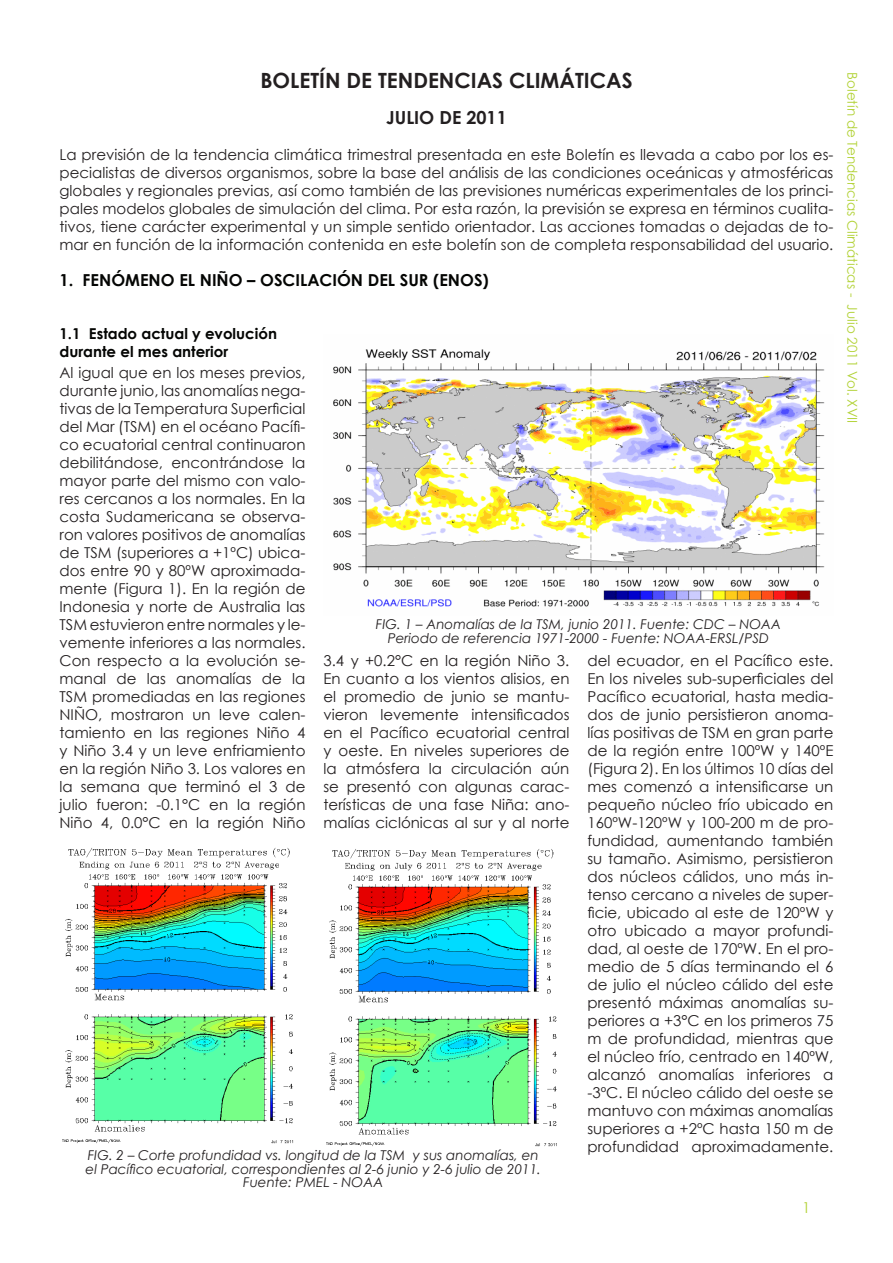
<style>
.page{position:relative;width:893px;height:1263px;background:#fff}
.page>*{position:absolute;margin:0;border:0;box-sizing:border-box;transform-origin:0 0}
.t1{font:700 21px "Century Gothic";color:#231f20}
.t2{font:700 18px "Century Gothic";color:#231f20}
.t3{font:700 16.5px "Century Gothic";color:#040503}
.t4{font:15px/18px "Century Gothic";color:#231f20;text-align:justify}
.t5{font:700 15px/18px "Century Gothic";color:#040503}
.t6{font:italic 13.5px/13.5px "Century Gothic";color:#231f20;text-align:center}
.t7{font:13.5px "Century Gothic";color:#b2d236}
</style>
<div class="page">
<img style="left:333px;top:349px;width:492px;height:258px">
<img style="left:326px;top:849px;width:231px;height:298px">
<img style="left:62px;top:847px;width:232px;height:297px">
<p class="t1" style="left:260px;top:64px;width:374px">BOLETÍN DE TENDENCIAS CLIMÁTICAS</p>
<p class="t2" style="left:386px;top:104px;width:122px">JULIO DE 2011</p>
<p class="t4" style="left:60px;top:145px;width:775px">La previsión de la tendencia climática trimestral presentada en este Boletín es llevada a cabo por los es&shy;pecialistas de diversos organismos, sobre la base del análisis de las condiciones oceánicas y atmosféricas globales y regionales previas, así como también de las previsiones numéricas experimentales de los princi&shy;pales modelos globales de simulación del clima. Por esta razón, la previsión se expresa en términos cualita&shy;tivos, tiene carácter experimental y un simple sentido orientador. Las acciones tomadas o dejadas de to&shy;mar en función de la información contenida en este boletín son de completa responsabilidad del usuario.</p>
<p class="t3" style="left:60px;top:268px;width:431px">1. FENÓMENO EL NIÑO – OSCILACIÓN DEL SUR (ENOS)</p>
<p class="t5" style="left:60px;top:324px;width:219px">1.1 Estado actual y evolución durante el mes anterior</p>
<p class="t4" style="left:60px;top:363px;width:247px">Al igual que en los meses previos, durante junio, las anomalías nega&shy;tivas de la Temperatura Superficial del Mar (TSM) en el océano Pacífi&shy;co ecuatorial central continuaron debilitándose, encontrándose la mayor parte del mismo con valo&shy;res cercanos a los normales. En la costa Sudamericana se observa&shy;ron valores positivos de anomalías de TSM (superiores a +1ºC) ubica&shy;dos entre 90 y 80ºW aproximada&shy;mente (Figura 1). En la región de Indonesia y norte de Australia las TSM estuvieron entre normales y le&shy;vemente inferiores a las normales.</p>
<p class="t4" style="left:60px;top:651px;width:247px">Con respecto a la evolución se&shy;manal de las anomalías de la TSM promediadas en las regiones NIÑO, mostraron un leve calen&shy;tamiento en las regiones Niño 4 y Niño 3.4 y un leve enfriamiento en la región Niño 3. Los valores en la semana que terminó el 3 de julio fueron: -0.1°C en la región Niño 4, 0.0°C en la región Niño</p>
<p class="t4" style="left:323px;top:651px;width:247px">3.4 y +0.2°C en la región Niño 3.</p>
<p class="t6" style="left:376px;top:617px;width:407px">FIG. 1 – Anomalías de la TSM, junio 2011. Fuente: CDC – NOAA<br>Periodo de referencia 1971-2000 - Fuente: NOAA-ERSL/PSD</p>
<p class="t4" style="left:587px;top:651px;width:247px">del ecuador, en el Pacífico este.</p>
<p class="t4" style="left:587px;top:669px;width:247px">En los niveles sub-superficiales del Pacífico ecuatorial, hasta media&shy;dos de junio persistieron anoma&shy;lías positivas de TSM en gran parte de la región entre 100ºW y 140ºE (Figura 2). En los últimos 10 días del mes comenzó a intensificarse un pequeño núcleo frío ubicado en 160ºW-120ºW y 100-200 m de pro&shy;fundidad, aumentando también su tamaño. Asimismo, persistieron dos núcleos cálidos, uno más in&shy;tenso cercano a niveles de super&shy;ficie, ubicado al este de 120ºW y otro ubicado a mayor profundi&shy;dad, al oeste de 170ºW. En el pro&shy;medio de 5 días terminando el 6 de julio el núcleo cálido del este presentó máximas anomalías su&shy;periores a +3°C en los primeros 75 m de profundidad, mientras que el núcleo frío, centrado en 140ºW, alcanzó anomalías inferiores a -3ºC. El núcleo cálido del oeste se mantuvo con máximas anomalías superiores a +2ºC hasta 150 m de profundidad aproximadamente.</p>
<p class="t4" style="left:323px;top:669px;width:247px">En cuanto a los vientos alisios, en el promedio de junio se mantu&shy;vieron levemente intensificados en el Pacífico ecuatorial central y oeste. En niveles superiores de la atmósfera la circulación aún se presentó con algunas carac&shy;terísticas de una fase Niña: ano&shy;malías ciclónicas al sur y al norte</p>
<p class="t6" style="left:86px;top:1148px;width:457px">FIG. 2 – Corte profundidad vs. longitud de la TSM y sus anomalías, en el Pacífico ecuatorial, correspondientes al 2-6 junio y 2-6 julio de 2011.<br>Fuente: PMEL - NOAA</p>
<p class="t7" style="left:862px;top:72px;width:352px;rotate:90deg">Boletín de Tendencias Climáticas - Julio 2011 Vol. XVII</p>
</div>
